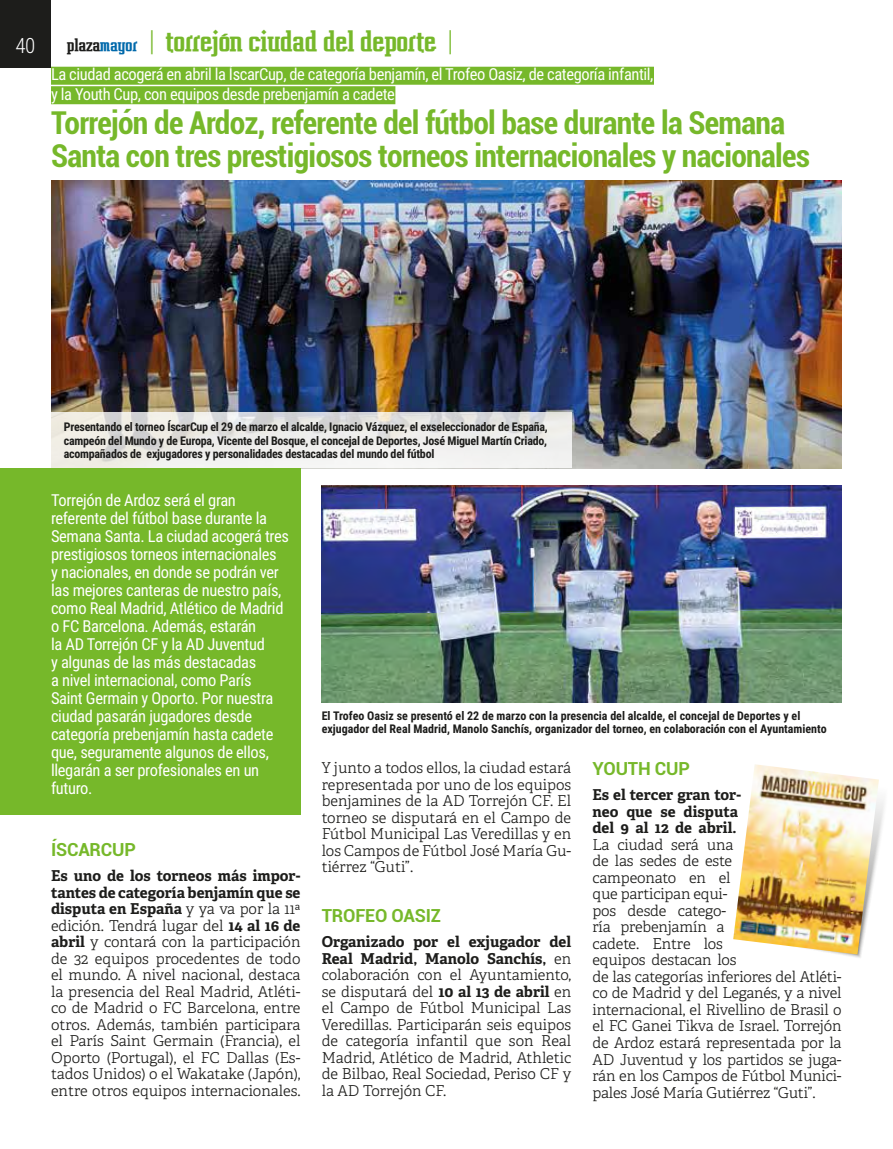
<style>
.page{position:relative;width:893px;height:1149px;background:#fff}
.page>*{position:absolute;margin:0;border:0;box-sizing:border-box;transform-origin:0 0}
.t1{font:700 condensed 31.5px/33px "Roboto";letter-spacing:-.02em;color:#76b82a}
.t2{font:700 27px "Vahika";letter-spacing:-.02em;color:#76b82a}
.t3{font:300 21px "Roboto Condensed";color:#fff}
.t4{font:700 18px "Roboto";letter-spacing:-.01em;color:#76b82a}
.t5{font:16.5px/18px "Roboto Condensed";letter-spacing:-.02em;color:#fff}
.t6{font:300 15px/16.5px "Adelle";letter-spacing:-.01em;color:#1d1d1b;text-align:justify}
.t7{font:700 15px/16.5px "Adelle";color:#1d1d1b}
.t8{font:700 12px/13.5px "Roboto Condensed";color:#1d1d1b;text-align:justify}
.s1{font-size:16.5px;color:#1d1d1b}
.s2{font-size:16.5px;color:#0069ab}
.s3{font-weight:400}
.s4{font-weight:700}
</style>
<div class="page">
<div style="left:0;top:0;width:51px;height:68px;background:#1d1d1b"></div>
<img style="left:51px;top:181px;width:791px;height:287px">
<div style="left:51px;top:67px;width:603px;height:18px;background:#76b82a"></div>
<div style="left:51px;top:86px;width:344px;height:18px;background:#76b82a"></div>
<div style="left:0;top:468px;width:300px;height:346px;background:#76b82a"></div>
<svg style="left:840px;top:799px;width:44px;height:159px"></svg>
<img style="left:733px;top:764px;width:146px;height:190px">
<img style="left:322px;top:485px;width:520px;height:217px">
<svg style="left:51px;top:412px;width:520px;height:56px;fill:#efedea"></svg>
<h3 class="t3" style="left:16px;top:30px;width:21px">40</h3>
<h2 class="t2" style="left:67px;top:24px;width:387px"><span class="s1">plaza</span><span class="s2">mayor</span> <span class="s3">|</span> torrejón ciudad del deporte <span class="s3">|</span></h2>
<p class="t5" style="left:51px;top:64px;width:604px;line-height:19.5px">La ciudad acogerá en abril la ÍscarCup, de categoría benjamín, el Trofeo Oasiz, de categoría infantil, y la Youth Cup, con equipos desde prebenjamín a cadete</p>
<h1 class="t1" style="left:51px;top:105px;width:760px">Torrejón de Ardoz, referente del fútbol base durante la Semana<br>Santa con tres prestigiosos torneos internacionales y nacionales</h1>
<p class="t8" style="left:64px;top:420px;width:486px">Presentando el torneo ÍscarCup el 29 de marzo el alcalde, Ignacio Vázquez, el exseleccionador de España, campeón del Mundo y de Europa, Vicente del Bosque, el concejal de Deportes, José Miguel Martín Criado, acompañados de exjugadores y personalidades destacadas del mundo del fútbol</p>
<p class="t5" style="left:51px;top:490px;width:239px">Torrejón de Ardoz será el gran referente del fútbol base durante la Semana Santa. La ciudad acogerá tres prestigiosos torneos internacionales<br>y nacionales, en donde se podrán ver las mejores canteras de nuestro país, como Real Madrid, Atlético de Madrid o FC Barcelona. Además, estarán<br>la AD Torrejón CF y la AD Juventud<br>y algunas de las más destacadas<br>a nivel internacional, como París<br>Saint Germain y Oporto. Por nuestra ciudad pasarán jugadores desde categoría prebenjamín hasta cadete que, seguramente algunos de ellos, llegarán a ser profesionales en un futuro.</p>
<p class="t4" style="left:51px;top:836px;width:86px">ÍSCARCUP</p>
<p class="t6" style="left:51px;top:867px;width:251px"><span class="s4">Es uno de los torneos más impor&shy;tantes de categoría benjamín que se disputa en España</span> y ya va por la 11ª edición. Tendrá lugar del <span class="s4">14 al 16 de abril</span> y contará con la participación de 32 equipos procedentes de todo el mundo. A nivel nacional, destaca la presencia del Real Madrid, Atléti&shy;co de Madrid o FC Barcelona, entre otros. Además, también participara el París Saint Germain (Francia), el Oporto (Portugal), el FC Dallas (Es&shy;tados Unidos) o el Wakatake (Japón), entre otros equipos internacionales.</p>
<p class="t8" style="left:322px;top:708px;width:506px">El Trofeo Oasiz se presentó el 22 de marzo con la presencia del alcalde, el concejal de Deportes y el exjugador del Real Madrid, Manolo Sanchís, organizador del torneo, en colaboración con el Ayuntamiento</p>
<p class="t6" style="left:322px;top:759px;width:251px">Y junto a todos ellos, la ciudad estará representada por uno de los equipos benjamines de la AD Torrejón CF. El torneo se disputará en el Campo de Fútbol Municipal Las Veredillas y en los Campos de Fútbol José María Gu&shy;tiérrez “Guti”.</p>
<p class="t4" style="left:322px;top:902px;width:121px">TROFEO OASIZ</p>
<p class="t6" style="left:322px;top:933px;width:251px"><span class="s4">Organizado por el exjugador del Real Madrid, Manolo Sanchís,</span> en colaboración con el Ayuntamiento, se disputará del <span class="s4">10 al 13 de abril</span> en el Campo de Fútbol Municipal Las Veredillas. Participarán seis equipos de categoría infantil que son Real Madrid, Atlético de Madrid, Athletic de Bilbao, Real Sociedad, Periso CF y la AD Torrejón CF.</p>
<p class="t4" style="left:592px;top:756px;width:99px">YOUTH CUP</p>
<p class="t7" style="left:592px;top:786px;width:150px">Es el tercer gran tor&shy;neo que se disputa del 9 al 12 de abril.</p>
<p class="t6" style="left:592px;top:836px;width:251px;text-align:left">La ciudad será una<br>de las sedes de este<br>campeonato en el<br>que participan equi-<br>pos desde catego-<br>ría prebenjamín a<br>cadete. Entre los<br>equipos destacan los<br>de las categorías inferiores del Atléti&shy;co de Madrid y del Leganés, y a nivel internacional, el Rivellino de Brasil o el FC Ganei Tikva de Israel. Torrejón de Ardoz estará representada por la<br>AD Juventud y los partidos se juga&shy;rán en los Campos de Fútbol Munici&shy;pales José María Gutiérrez “Guti”.</p>
</div>
